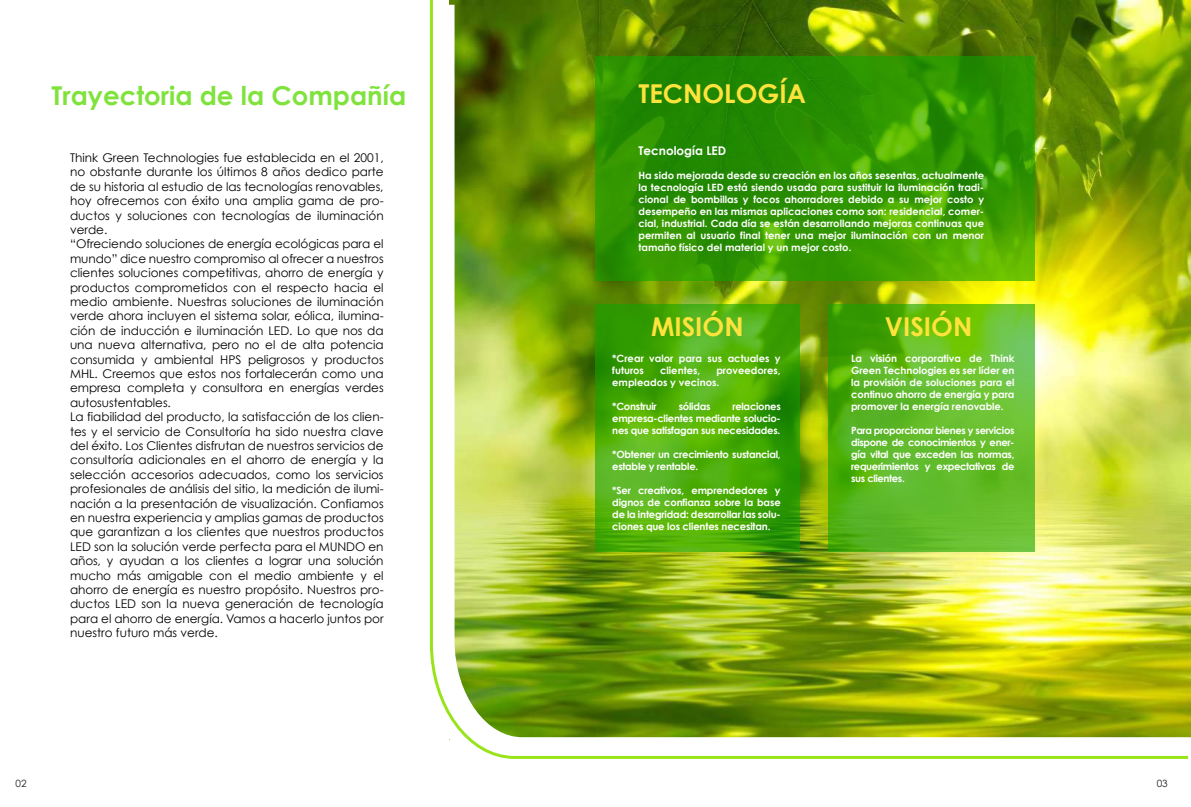
<style>
.page{position:relative;width:1191px;height:807px;background:#fff}
.page>*{position:absolute;margin:0;border:0;box-sizing:border-box;transform-origin:0 0}
.t1{font:700 26px "Century Gothic";color:#80e33d}
.t2{font:700 26px "Century Gothic";color:#ffe33d}
.t3{font:12px/14.4px "Century Gothic";color:#000}
.t4{font:700 12px "Century Gothic";color:#fff}
.t5{font:700 10px/12px "Century Gothic";letter-spacing:-.015em;color:#fff;text-align:justify}
.t6{font:10px "Century Gothic";color:#1f1a17}
</style>
<div class="page">
<img style="left:430px;top:0;width:761px;height:759px">
<svg style="left:595px;top:304px;width:204px;height:248px;background:#49ab0a"></svg>
<svg style="left:828px;top:304px;width:206px;height:248px;background:#5fb925"></svg>
<h1 class="t1" style="left:52px;top:76px;width:356px">Trayectoria de la Compañía</h1>
<p class="t3" style="left:70px;top:150px;width:315px">Think Green Technologies fue establecida en el 2001, no obstante durante los últimos 8 años dedico parte de su historia al estudio de las tecnologías renovables, hoy ofrecemos con éxito una amplia gama de pro&shy;ductos y soluciones con tecnologías de iluminación verde.<br>“Ofreciendo soluciones de energía ecológicas para el mundo” dice nuestro compromiso al ofrecer a nuestros clientes soluciones competitivas, ahorro de energía y productos comprometidos con el respecto hacia el medio ambiente. Nuestras soluciones de iluminación verde ahora incluyen el sistema solar, eólica, ilumina&shy;ción de inducción e iluminación LED. Lo que nos da una nueva alternativa, pero no el de alta potencia consumida y ambiental HPS peligrosos y productos MHL. Creemos que estos nos fortalecerán como una empresa completa y consultora en energías verdes autosustentables.<br>La fiabilidad del producto, la satisfacción de los clien&shy;tes y el servicio de Consultoría ha sido nuestra clave del éxito. Los Clientes disfrutan de nuestros servicios de consultoría adicionales en el ahorro de energía y la selección accesorios adecuados, como los servicios profesionales de análisis del sitio, la medición de ilumi&shy;nación a la presentación de visualización. Confiamos en nuestra experiencia y amplias gamas de productos que garantizan a los clientes que nuestros productos LED son la solución verde perfecta para el MUNDO en años, y ayudan a los clientes a lograr una solución mucho más amigable con el medio ambiente y el ahorro de energía es nuestro propósito. Nuestros pro&shy;ductos LED son la nueva generación de tecnología para el ahorro de energía. Vamos a hacerlo juntos por nuestro futuro más verde.</p>
<h1 class="t2" style="left:638px;top:74px;width:169px">TECNOLOGÍA</h1>
<p class="t4" style="left:638px;top:141px;width:89px">Tecnología LED</p>
<p class="t5" style="left:638px;top:169px;width:347px">Ha sido mejorada desde su creación en los años sesentas, actualmente la tecnología LED está siendo usada para sustituir la iluminación tradi&shy;cional de bombillas y focos ahorradores debido a su mejor costo y desempeño en las mismas aplicaciones como son: residencial, comer&shy;cial, industrial. Cada día se están desarrollando mejoras continuas que permiten al usuario final tener una mejor iluminación con un menor tamaño físico del material y un mejor costo.</p>
<h1 class="t2" style="left:651px;top:307px;width:94px">MISIÓN</h1>
<h1 class="t2" style="left:885px;top:307px;width:89px">VISIÓN</h1>
<p class="t5" style="left:612px;top:352px;width:170px">*Crear valor para sus actuales y futuros</p>
<p class="t5" style="left:851px;top:352px;width:165px">La visión corporativa de Think Green Technologies es ser líder en la provisión de soluciones para el continuo ahorro de energía y para promover la energía renovable.</p>
<p class="t5" style="left:851px;top:424px;width:165px">Para proporcionar bienes y servicios dispone de conocimientos y ener&shy;gía vital que exceden las normas, requerimientos y expectativas de sus clientes.</p>
<p class="t5" style="left:660px;top:364px;width:42px">clientes,</p>
<p class="t5" style="left:612px;top:364px;width:170px;text-indent:104px">proveedores, empleados y vecinos.</p>
<p class="t5" style="left:612px;top:400px;width:46px">*Construir</p>
<p class="t5" style="left:678px;top:400px;width:33px">sólidas</p>
<p class="t5" style="left:612px;top:400px;width:170px;text-indent:120px">relaciones empresa-clientes mediante solucio&shy;nes que satisfagan sus necesidades.</p>
<p class="t5" style="left:612px;top:448px;width:170px">*Obtener un crecimiento sustancial, estable y rentable.</p>
<p class="t5" style="left:612px;top:484px;width:170px">*Ser creativos, emprendedores y dignos de confianza sobre la base de la integridad: desarrollar las solu&shy;ciones que los clientes necesitan.</p>
<p class="t6" style="left:16px;top:776px;width:13px">02</p>
<p class="t6" style="left:1156px;top:776px;width:13px">03</p>
</div>
